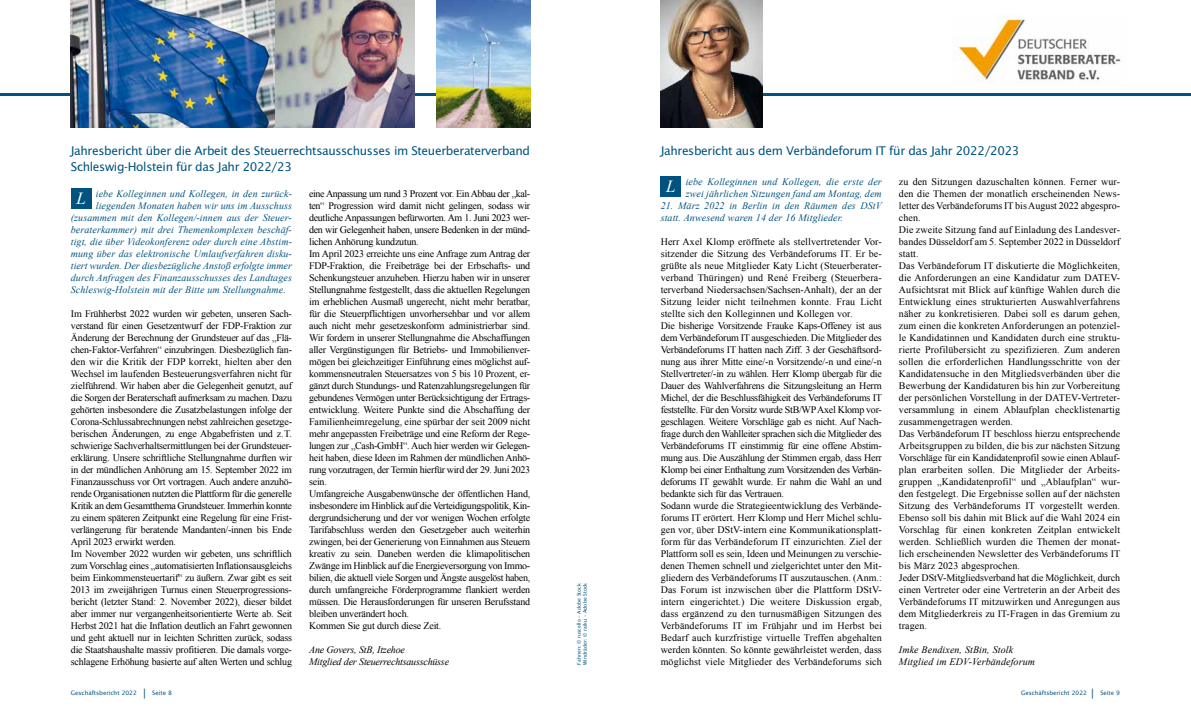
<style>
.page{position:relative;width:1191px;height:723px;background:#fff}
.page>*{position:absolute;margin:0;border:0;box-sizing:border-box;transform-origin:0 0}
.t1{font:italic 17px "Times New Roman";color:#fff}
.t2{font:12px/16px "Lucida Sans";letter-spacing:-.03em;color:#005380}
.t3{font:10px/12px "Times New Roman";letter-spacing:-.02em;color:#000}
.t4{font:10px/12px "Times New Roman";color:#000}
.t5{font:10px/12px "Times New Roman";letter-spacing:.01em;color:#000}
.t6{font:italic 10px/12px "Times New Roman";letter-spacing:.01em;color:#005380}
.t7{font:italic 10px/12px "Times New Roman";letter-spacing:-.02em;color:#000}
.t8{font:italic 10px/12px "Times New Roman";letter-spacing:.01em;color:#000}
.t9{font:6px "Lucida Sans";color:#005380}
.t10{font:5px/6px "Lucida Sans";color:#005380}
.s1{font-size:10.8px}
</style>
<div class="page">
<hr style="left:660px;top:94px;width:531px;height:2px;background:#005380">
<hr style="left:0;top:94px;width:530px;height:2px;background:#005380">
<div style="left:660px;top:176px;width:21px;height:21px;background:#005380"></div>
<div style="left:71px;top:188px;width:20px;height:21px;background:#005380"></div>
<img style="left:71px;top:0;width:344px;height:128px">
<img style="left:660px;top:0;width:103px;height:128px">
<img style="left:437px;top:0;width:93px;height:127px">
<img style="left:952px;top:14px;width:169px;height:69px">
<p class="t2" style="left:71px;top:143px;width:461px">Jahresbericht über die Arbeit des Steuerrechtsausschusses im Steuerberaterverband<br>Schleswig-Holstein für das Jahr 2022/23</p>
<p class="t6" style="left:96px;top:187px;width:198px">iebe Kolleginnen und Kollegen, in den zurück-</p>
<p class="t6" style="left:96px;top:199px;width:198px">liegenden Monaten haben wir uns im Ausschuss</p>
<p class="t6" style="left:71px;top:211px;width:223px">(zusammen mit den Kollegen/-innen aus der Steuer-</p>
<p class="t6" style="left:71px;top:223px;width:223px">beraterkammer) mit drei Themenkomplexen beschäf-</p>
<p class="t6" style="left:71px;top:235px;width:223px">tigt, die über Videokonferenz oder durch eine Abstim-</p>
<p class="t6" style="left:71px;top:247px;width:223px">mung über das elektronische Umlaufverfahren disku-</p>
<p class="t6" style="left:71px;top:259px;width:223px">tiert wurden. Der diesbezügliche Anstoß erfolgte immer</p>
<p class="t6" style="left:71px;top:271px;width:222px">durch Anfragen des Finanzausschusses des Landtages</p>
<p class="t6" style="left:71px;top:283px;width:217px">Schleswig-Holstein mit der Bitte um Stellungnahme.</p>
<p class="t3" style="left:71px;top:307px;width:223px">Im Frühherbst 2022 wurden wir gebeten, unseren Sach&shy;verstand für einen Gesetzentwurf der FDP-Fraktion zur Änderung der Berechnung der Grundsteuer auf das „Flä&shy;chen-Faktor-Verfahren“ einzubringen. Diesbezüglich fan&shy;den wir die Kritik der FDP korrekt, hielten aber den Wechsel im laufenden Besteuerungsverfahren nicht für zielführend. Wir haben aber die Gelegenheit genutzt, auf die Sorgen der Beraterschaft aufmerksam zu machen. Dazu gehörten insbesondere die Zusatzbelastungen infolge der Corona-Schlussabrechnungen nebst zahlreichen gesetzge&shy;berischen Änderungen, zu enge Abgabefristen und z.T. schwierige Sachverhaltsermittlungen bei der Grundsteuer&shy;erklärung. Unsere schriftliche Stellungnahme durften wir in der mündlichen Anhörung am 15. September 2022 im Finanzausschuss vor Ort vortragen. Auch andere anzuhö&shy;rende Organisationen nutzten die Plattform für die generelle Kritik an dem Gesamtthema Grundsteuer. Immerhin konnte zu einem späteren Zeitpunkt eine Regelung für eine Frist&shy;verlängerung für beratende Mandanten/-innen bis Ende April 2023 erwirkt werden.<br>Im November 2022 wurden wir gebeten, uns schriftlich zum Vorschlag eines „automatisierten Inflationsausgleichs beim Einkommensteuertarif“ zu äußern. Zwar gibt es seit 2013 im zweijährigen Turnus einen Steuerprogressions&shy;bericht (letzter Stand: 2. November 2022), dieser bildet aber immer nur vergangenheitsorientierte Werte ab. Seit Herbst 2021 hat die Inflation deutlich an Fahrt gewonnen und geht aktuell nur in leichten Schritten zurück, sodass die Staatshaushalte massiv profitieren. Die damals vorge&shy;schlagene Erhöhung basierte auf alten Werten und schlug</p>
<h1 class="t1" style="left:76px;top:186px;width:11px">L</h1>
<p class="t3" style="left:309px;top:187px;width:223px">eine Anpassung um rund 3 Prozent vor. Ein Abbau der „kal&shy;ten“ Progression wird damit nicht gelingen, sodass wir deutliche Anpassungen befürworten. Am 1. Juni 2023 wer&shy;den wir Gelegenheit haben, unsere Bedenken in der münd&shy;lichen Anhörung kundzutun.<br>Im April 2023 erreichte uns eine Anfrage zum Antrag der FDP-Fraktion, die Freibeträge bei der Erbschafts- und Schenkungsteuer anzuheben. Hierzu haben wir in unserer Stellungnahme festgestellt, dass die aktuellen Regelungen im erheblichen Ausmaß ungerecht, nicht mehr beratbar, für die Steuerpflichtigen unvorhersehbar und vor allem auch nicht mehr gesetzeskonform administrierbar sind.<br>Wir fordern in unserer Stellungnahme die Abschaffungen aller Vergünstigungen für Betriebs- und Immobilienver&shy;mögen bei gleichzeitiger Einführung eines möglichst auf&shy;kommensneutralen Steuersatzes von 5 bis 10 Prozent, er&shy;gänzt durch Stundungs- und Ratenzahlungsregelungen für gebundenes Vermögen unter Berücksichtigung der Ertrags&shy;entwicklung. Weitere Punkte sind die Abschaffung der Familienheimregelung, eine spürbar der seit 2009 nicht mehr angepassten Freibeträge und eine Reform der Rege&shy;lungen zur „Cash-GmbH“. Auch hier werden wir Gelegen&shy;heit haben, diese Ideen im Rahmen der mündlichen Anhö&shy;rung vorzutragen, der Termin hierfür wird der 29. Juni 2023 sein.<br>Umfangreiche Ausgabenwünsche der öffentlichen Hand, insbesondere im Hinblick auf die Verteidigungspolitik, Kin&shy;dergrundsicherung und der vor wenigen Wochen erfolgte Tarifabschluss werden den Gesetzgeber auch weiterhin zwingen, bei der Generierung von Einnahmen aus Steuern kreativ zu sein. Daneben werden die klimapolitischen Zwänge im Hinblick auf die Energieversorgung von Immo&shy;bilien, die aktuell viele Sorgen und Ängste ausgelöst haben, durch umfangreiche Förderprogramme flankiert werden müssen. Die Herausforderungen für unseren Berufsstand bleiben unverändert hoch.<br>Kommen Sie gut durch diese Zeit.</p>
<p class="t7" style="left:309px;top:643px;width:141px">Ane Govers, StB, Itzehoe<br>Mitglied der Steuerrechtsausschüsse</p>
<p class="t10" style="left:576px;top:665px;width:83px;rotate:-90deg">Fahnen: © ruscello – Adobe Stock<br>Windräder: © raiku – Adobe Stock</p>
<p class="t2" style="left:660px;top:143px;width:360px">Jahresbericht aus dem Verbändeforum IT für das Jahr 2022/2023</p>
<p class="t6" style="left:685px;top:175px;width:198px">iebe Kolleginnen und Kollegen, die erste der zwei jährlichen Sitzungen fand am Montag, dem</p>
<p class="t6" style="left:660px;top:199px;width:223px">21. März 2022 in Berlin in den Räumen des DStV statt. Anwesend waren 14 der 16 Mitglieder.</p>
<p class="t4" style="left:660px;top:235px;width:223px">Herr Axel Klomp eröffnete als stellvertretender Vor&shy;sitzender die Sitzung des Verbändeforums IT. Er be&shy;grüßte als neue Mitglieder Katy Licht (Steuerberater&shy;verband Thüringen) und René Freiberg (Steuerbera&shy;terverband Niedersachsen/Sachsen-Anhalt), der an der Sitzung leider nicht teilnehmen konnte. Frau Licht stellte sich den Kolleginnen und Kollegen vor.<br>Die bisherige Vorsitzende Frauke Kaps-Offeney ist aus dem Verbändeforum IT ausgeschieden. Die Mitglieder des Verbändeforums IT hatten nach Ziff. 3 der Geschäftsord&shy;nung aus ihrer Mitte eine/-n Vorsitzende/-n und eine/-n Stellvertreter/-in zu wählen. Herr Klomp übergab für die Dauer des Wahlverfahrens die Sitzungsleitung an Herrn Michel, der die Beschlussfähigkeit des Verbändeforums IT feststellte. Für den Vorsitz wurde StB/WP Axel Klomp vor&shy;geschlagen. Weitere Vorschläge gab es nicht. Auf Nach&shy;frage durch den Wahlleiter sprachen sich die Mitglieder des Verbändeforums IT einstimmig für eine offene Abstim&shy;mung aus. Die Auszählung der Stimmen ergab, dass Herr Klomp bei einer Enthaltung zum Vorsitzenden des Verbän&shy;deforums IT gewählt wurde. Er nahm die Wahl an und bedankte sich für das Vertrauen.<br>Sodann wurde die Strategieentwicklung des Verbände&shy;forums IT erörtert. Herr Klomp und Herr Michel schlu&shy;gen vor, über DStV-intern eine Kommunikationsplatt&shy;form für das Verbändeforum IT einzurichten. Ziel der Plattform soll es sein, Ideen und Meinungen zu verschie&shy;denen Themen schnell und zielgerichtet unter den Mit&shy;gliedern des Verbändeforums IT auszutauschen. (Anm.:<br>Das Forum ist inzwischen über die Plattform DStV&shy;intern eingerichtet.) Die weitere Diskussion ergab, dass ergänzend zu den turnusmäßigen Sitzungen des Verbändeforums IT im Frühjahr und im Herbst bei Bedarf auch kurzfristige virtuelle Treffen abgehalten werden könnten. So könnte gewährleistet werden, dass möglichst viele Mitglieder des Verbändeforums sich</p>
<p class="t5" style="left:899px;top:175px;width:223px">zu den Sitzungen dazuschalten können. Ferner wur&shy;den die Themen der monatlich erscheinenden News&shy;letter des Verbändeforums IT bis August 2022 abgespro&shy;chen.<br>Die zweite Sitzung fand auf Einladung des Landesver&shy;bandes Düsseldorf am 5. September 2022 in Düsseldorf statt.<br>Das Verbändeforum IT diskutierte die Möglichkeiten, die Anforderungen an eine Kandidatur zum DATEV-Aufsichtsrat mit Blick auf künftige Wahlen durch die Entwicklung eines strukturierten Auswahlverfahrens näher zu konkretisieren. Dabei soll es darum gehen, zum einen die konkreten Anforderungen an potenziel&shy;le Kandidatinnen und Kandidaten durch eine struktu&shy;rierte Profilübersicht zu spezifizieren. Zum anderen sollen die erforderlichen Handlungsschritte von der Kandidatensuche in den Mitgliedsverbänden über die Bewerbung der Kandidaturen bis hin zur Vorbereitung der persönlichen Vorstellung in der DATEV-Vertreter&shy;versammlung in einem Ablaufplan checklistenartig zusammengetragen werden.<br>Das Verbändeforum IT beschloss hierzu entsprechende Arbeitsgruppen zu bilden, die bis zur nächsten Sitzung Vorschläge für ein Kandidatenprofil sowie einen Ablauf&shy;plan erarbeiten sollen. Die Mitglieder der Arbeits&shy;gruppen „Kandidatenprofil“ und „Ablaufplan“ wur&shy;den festgelegt. Die Ergebnisse sollen auf der nächsten Sitzung des Verbändeforums IT vorgestellt werden.<br>Ebenso soll bis dahin mit Blick auf die Wahl 2024 ein Vorschlag für einen konkreten Zeitplan entwickelt werden. Schließlich wurden die Themen der monat&shy;lich erscheinenden Newsletter des Verbändeforums IT bis März 2023 abgesprochen.<br>Jeder DStV-Mitgliedsverband hat die Möglichkeit, durch einen Vertreter oder eine Vertreterin an der Arbeit des Verbändeforums IT mitzuwirken und Anregungen aus dem Mitgliederkreis zu IT-Fragen in das Gremium zu tragen.</p>
<p class="t8" style="left:899px;top:643px;width:138px">Imke Bendixen, StBin, Stolk<br>Mitglied im EDV-Verbändeforum</p>
<h1 class="t1" style="left:666px;top:174px;width:11px">L</h1>
<p class="t9" style="left:71px;top:690px;width:103px">Geschäftsbericht 2022 <span class="s1">|</span> Seite 8</p>
<p class="t9" style="left:1021px;top:690px;width:101px">Geschäftsbericht 2022 <span class="s1">|</span> Seite 9</p>
</div>
